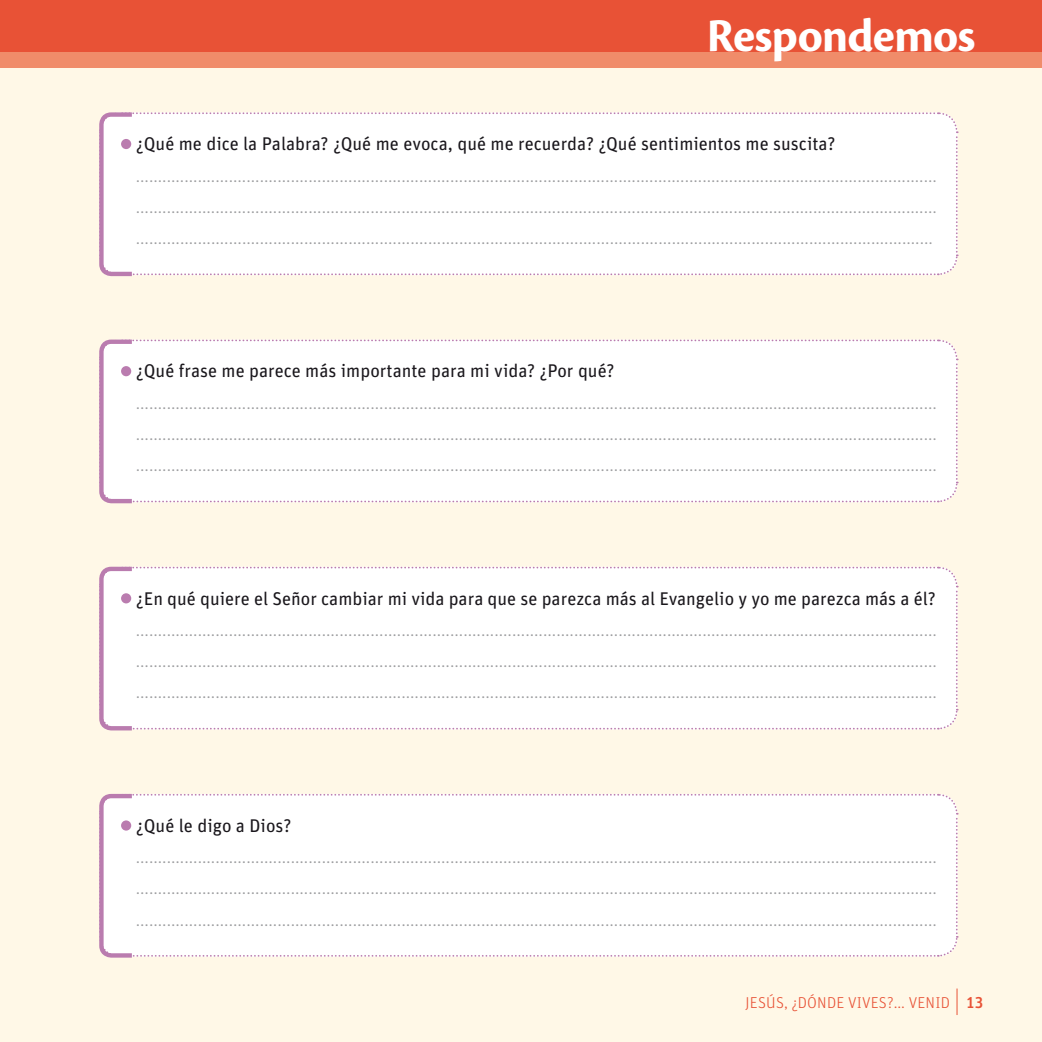
<style>
.page{position:relative;width:1042px;height:1042px;background:#fff}
.page>*{position:absolute;margin:0;border:0;box-sizing:border-box;transform-origin:0 0}
.t1{font:700 49px "Cronos Pro";letter-spacing:-.02em;color:#fff}
.t2{font:300 18.38px/31.2px "Unit Pro";color:#9c9d9f;text-align:justify}
.t3{font:18.38px "Unit Pro";color:#1a171c}
.t4{font:300 15.75px "Unit Pro";letter-spacing:.01em;color:#e85236}
.s1{font-weight:500}
</style>
<div class="page">
<div style="left:0;top:60px;width:1042px;height:982px;background:#fff8e7"></div>
<div style="left:0;top:39px;width:1042px;height:29px;background:#f08c6a"></div>
<div style="left:0;top:0;width:1042px;height:52px;background:#e85236"></div>
<div style="left:99px;top:112px;width:859px;height:165px;background:#fff"></div>
<div style="left:99px;top:793px;width:859px;height:165px;background:#fff"></div>
<div style="left:99px;top:566px;width:859px;height:165px;background:#fff"></div>
<div style="left:99px;top:339px;width:859px;height:165px;background:#fff"></div>
<svg style="left:956px;top:988px;width:1px;height:27px"></svg>
<h1 class="t1" style="left:707px;top:17px;width:270px">Respondemos</h1>
<p class="t3" style="left:136px;top:137px;width:701px">¿Qué me dice la Palabra? ¿Qué me evoca, qué me recuerda? ¿Qué sentimientos me suscita?</p>
<p class="t2" style="left:136px;top:161px;width:803px">..................................................................................................................................................................................... ..................................................................................................................................................................................... ....................................................................................................................................................................................</p>
<p class="t3" style="left:136px;top:364px;width:480px">¿Qué frase me parece más importante para mi vida? ¿Por qué?</p>
<p class="t2" style="left:136px;top:388px;width:803px">..................................................................................................................................................................................... ..................................................................................................................................................................................... .....................................................................................................................................................................................</p>
<p class="t3" style="left:136px;top:591px;width:802px">¿En qué quiere el Señor cambiar mi vida para que se parezca más al Evangelio y yo me parezca más a él?</p>
<p class="t2" style="left:136px;top:615px;width:803px">..................................................................................................................................................................................... ..................................................................................................................................................................................... .....................................................................................................................................................................................</p>
<p class="t3" style="left:136px;top:818px;width:157px">¿Qué le digo a Dios?</p>
<p class="t2" style="left:136px;top:843px;width:803px">..................................................................................................................................................................................... ..................................................................................................................................................................................... .....................................................................................................................................................................................</p>
<p class="t4" style="left:745px;top:997px;width:239px">JESÚS, ¿DÓNDE VIVES?... VENID <span class="s1">13</span></p>
</div>
